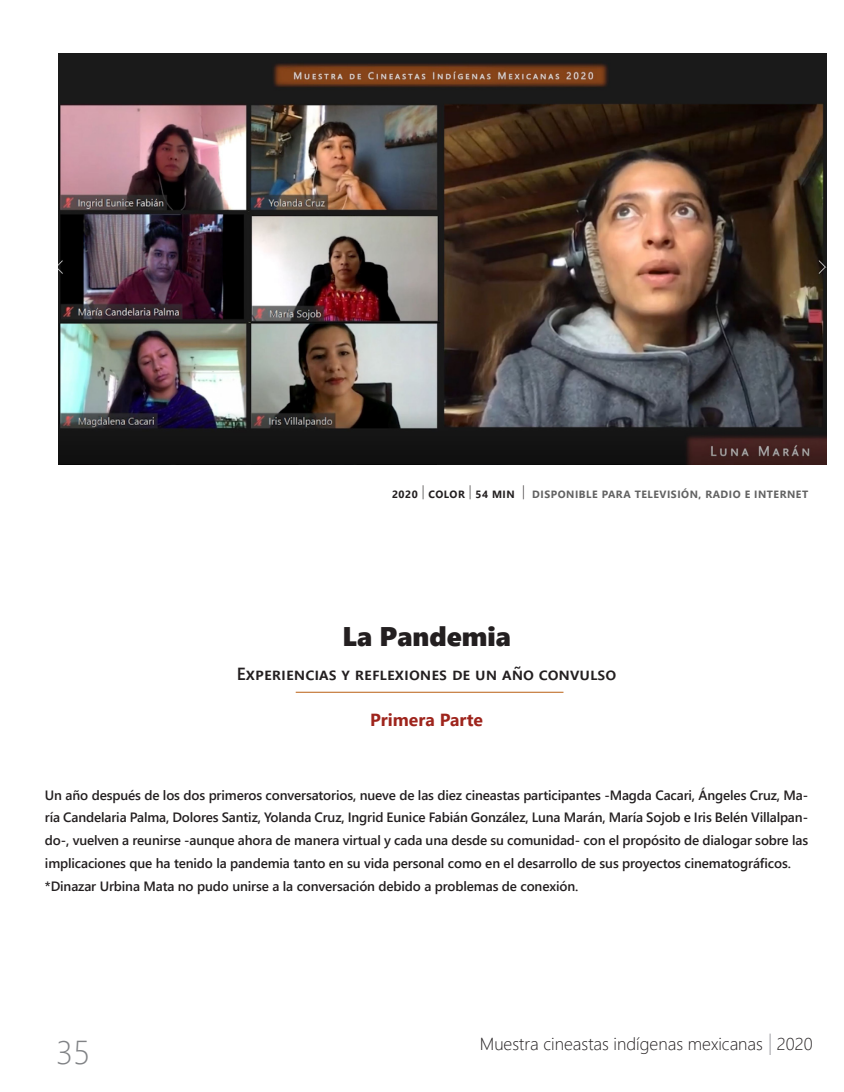
<style>
.page{position:relative;width:844px;height:1092px;background:#fff}
.page>*{position:absolute;margin:0;border:0;box-sizing:border-box;transform-origin:0 0}
.t1{font:300 33.07px "Segoe UI";color:#808285}
.Título-Esp__FICHA{font:26.95px "Segoe UI Black";color:#231f20}
.Título-Esp__FICHA-2{font:600 17.5px "Segoe UI";letter-spacing:.02em;color:#231f20}
.Título-Esp__FICHA-3{font:700 17.5px "Segoe UI";color:#9e241c}
.t2{font:300 17.32px "Segoe UI";color:#231f20}
.Sinop-Esp__FICHA{font:600 13.47px/22.8px "Segoe UI";letter-spacing:-.01em;color:#231f20;text-align:justify}
.Línea-Data_FICHA{font:700 10.5px "Segoe UI";letter-spacing:.05em;color:#626262}
.s1{color:#231f20}
.s2{font-size:21.35px;color:#b2b3b7}
</style>
<div class="page">
<img style="left:59px;top:54px;width:767px;height:410px">
<hr style="left:295px;top:691px;width:268px;height:1px;background:#b96013">
<p class="Línea-Data_FICHA" style="left:392px;top:484px;width:417px"><span class="s1">2020</span> <sup>|</sup> <span class="s1">COLOR</span> <sup>|</sup> <span class="s1">54 MIN</span> <sup>|</sup> DISPONIBLE PARA TELEVISIÓN, RADIO E INTERNET</p>
<p class="Título-Esp__FICHA" style="left:342px;top:616px;width:170px">La Pandemia</p>
<p class="Título-Esp__FICHA-2" style="left:237px;top:657px;width:381px">Experiencias y reflexiones de un año convulso</p>
<p class="Título-Esp__FICHA-3" style="left:370px;top:702px;width:114px">Primera Parte</p>
<p class="Sinop-Esp__FICHA" style="left:45px;top:782px;width:764px">Un año después de los dos primeros conversatorios, nueve de las diez cineastas participantes -Magda Cacari, Ángeles Cruz, Ma&shy;ría Candelaria Palma, Dolores Santiz, Yolanda Cruz, Ingrid Eunice Fabián González, Luna Marán, María Sojob e Iris Belén Villalpan&shy;do-, vuelven a reunirse -aunque ahora de manera virtual y cada una desde su comunidad- con el propósito de dialogar sobre las implicaciones que ha tenido la pandemia tanto en su vida personal como en el desarrollo de sus proyectos cinematográficos.</p>
<p class="Sinop-Esp__FICHA" style="left:45px;top:873px;width:534px">*Dinazar Urbina Mata no pudo unirse a la conversación debido a problemas de conexión.</p>
<p class="t1" style="left:56px;top:1020px;width:36px">35</p>
<p class="t2" style="left:479px;top:1027px;width:334px">Muestra cineastas indígenas mexicanas <span class="s2">|</span> 2020</p>
</div>
